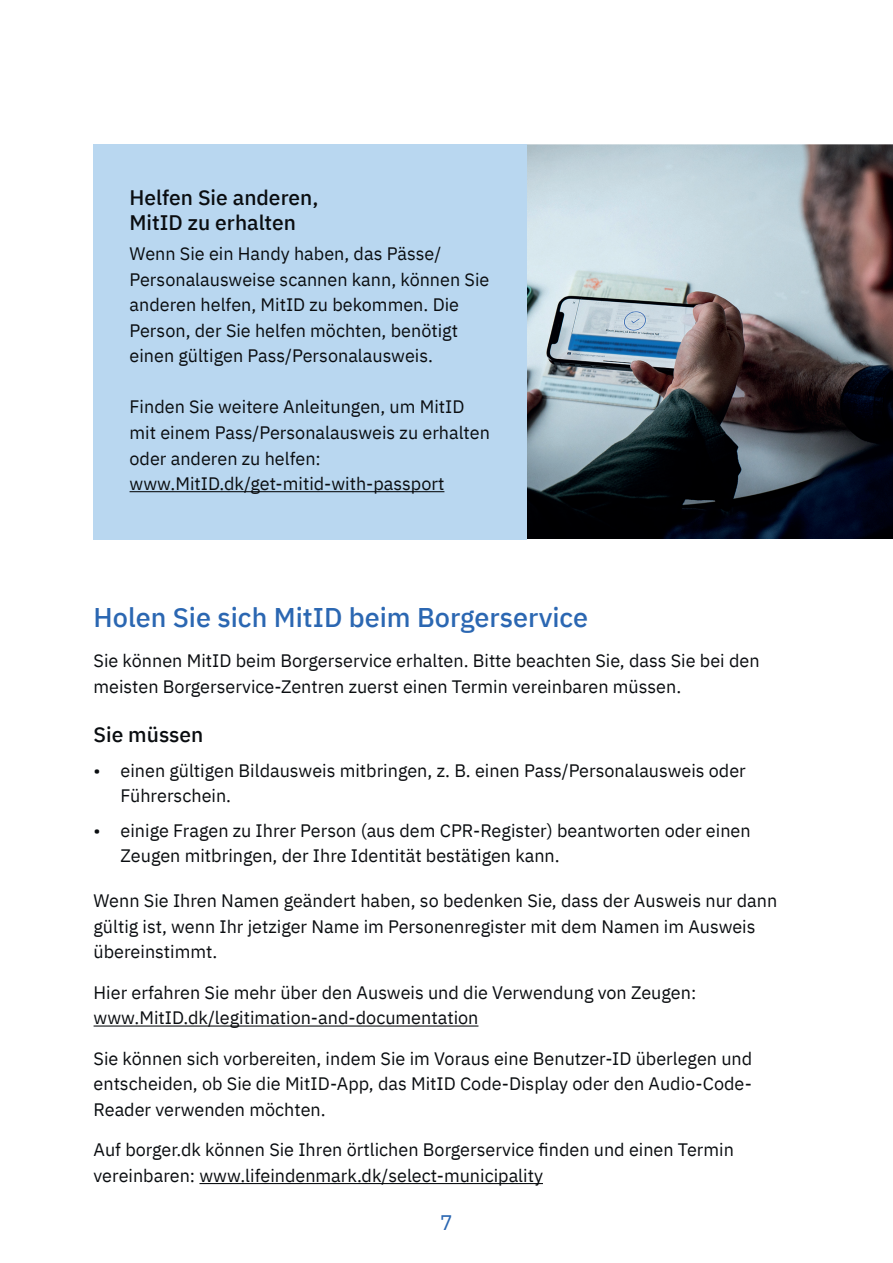
<style>
.page{position:relative;width:893px;height:1263px;background:#fff}
.page>*{position:absolute;margin:0;border:0;box-sizing:border-box;transform-origin:0 0}
.t1{font:500 27px "IBM Plex Sans";color:#2b67b2}
.t2{font:500 21px/25.5px "IBM Plex Sans";color:#0a0d10}
.t3{font:21px "IBM Plex Sans";color:#2b67b2}
.t4{font:18px/25.5px "IBM Plex Sans";color:#0a0d10}
</style>
<div class="page">
<img style="left:527px;top:144px;width:366px;height:395px">
<div style="left:94px;top:145px;width:433px;height:395px;background:#b9d7f0"></div>
<hr style="left:130px;top:491px;width:314px;height:1px;background:#0a0d10">
<hr style="left:94px;top:1025px;width:384px;height:1px;background:#0a0d10">
<hr style="left:199px;top:1183px;width:344px;height:1px;background:#0a0d10">
<p class="t2" style="left:130px;top:183px;width:190px">Helfen Sie anderen,<br>MitID zu erhalten</p>
<p class="t4" style="left:130px;top:240px;width:361px">Wenn Sie ein Handy haben, das Pässe/ Personalausweise scannen kann, können Sie anderen helfen, MitID zu bekommen. Die Person, der Sie helfen möchten, benötigt einen gültigen Pass/Personalausweis.</p>
<p class="t4" style="left:130px;top:393px;width:362px">Finden Sie weitere Anleitungen, um MitID mit einem Pass/Personalausweis zu erhalten oder anderen zu helfen: www.MitID.dk/get-mitid-with-passport</p>
<h1 class="t1" style="left:94px;top:596px;width:496px">Holen Sie sich MitID beim Borgerservice</h1>
<p class="t4" style="left:94px;top:647px;width:667px">Sie können MitID beim Borgerservice erhalten. Bitte beachten Sie, dass Sie bei den meisten Borgerservice-Zentren zuerst einen Termin vereinbaren müssen.</p>
<p class="t2" style="left:94px;top:720px;width:111px">Sie müssen</p>
<p class="t4" style="left:121px;top:756px;width:627px;text-indent:-27px">• einen gültigen Bildausweis mitbringen, z. B. einen Pass/Personalausweis oder<br>Führerschein.</p>
<p class="t4" style="left:121px;top:816px;width:632px;text-indent:-27px">• einige Fragen zu Ihrer Person (aus dem CPR-Register) beantworten oder einen<br>Zeugen mitbringen, der Ihre Identität bestätigen kann.</p>
<p class="t4" style="left:94px;top:887px;width:685px">Wenn Sie Ihren Namen geändert haben, so bedenken Sie, dass der Ausweis nur dann gültig ist, wenn Ihr jetziger Name im Personenregister mit dem Namen im Ausweis übereinstimmt.</p>
<p class="t4" style="left:94px;top:978px;width:604px">Hier erfahren Sie mehr über den Ausweis und die Verwendung von Zeugen: www.MitID.dk/legitimation-and-documentation</p>
<p class="t4" style="left:94px;top:1044px;width:660px;text-align:justify">Sie können sich vorbereiten, indem Sie im Voraus eine Benutzer-ID überlegen und entscheiden, ob Sie die MitID-App, das MitID Code-Display oder den Audio-Code-Reader verwenden möchten.</p>
<p class="t4" style="left:94px;top:1136px;width:642px">Auf borger.dk können Sie Ihren örtlichen Borgerservice finden und einen Termin vereinbaren: www.lifeindenmark.dk/select-municipality</p>
<p class="t3" style="left:440px;top:1207px;width:14px">7</p>
</div>
